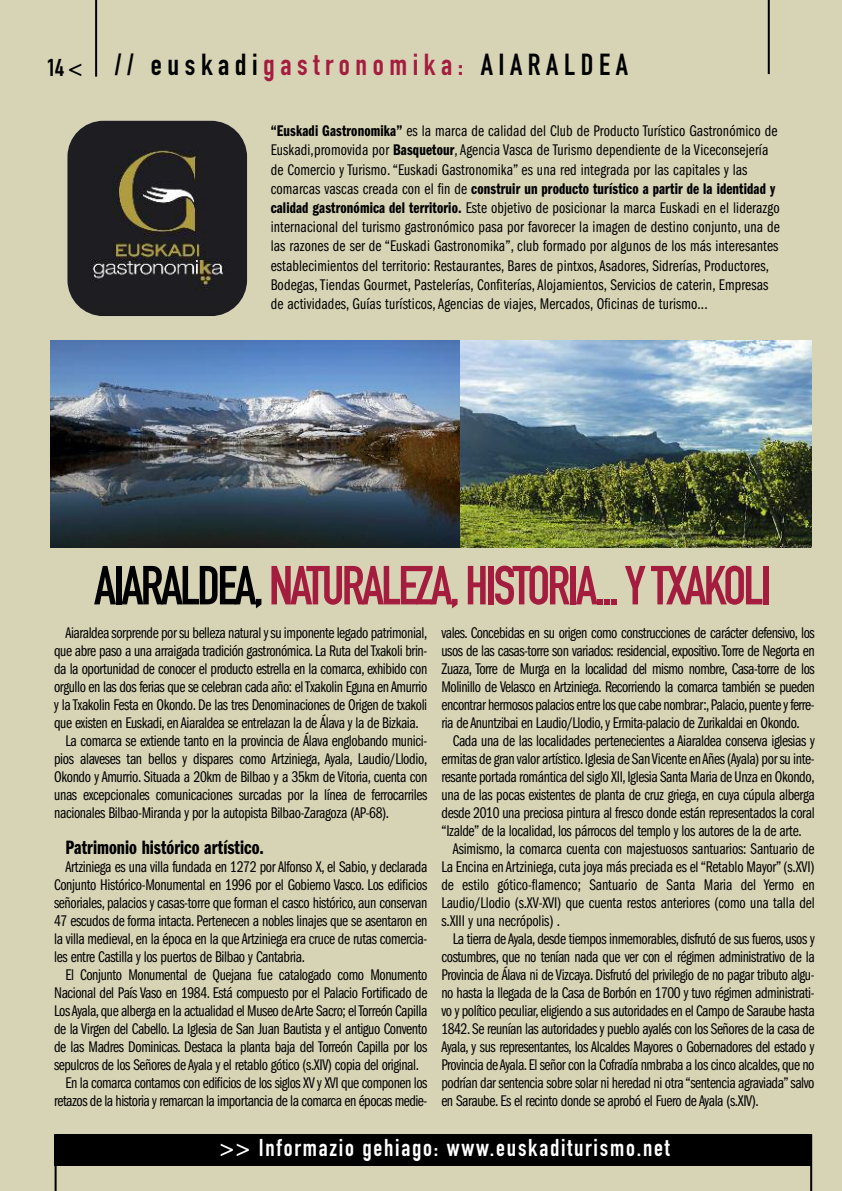
<style>
.page{position:relative;width:842px;height:1191px;background:#d7d3b5}
.page>*{position:absolute;margin:0;border:0;box-sizing:border-box;transform-origin:0 0}
.t1{font:54px "DIN Engschrift";letter-spacing:-.05em;color:#a41d3f}
.t2{font:30px "DIN Engschrift";letter-spacing:.185em;color:#000}
.t3{font:24px "DIN Engschrift";letter-spacing:.075em;color:#fff}
.t4{font:20px "Franklin Gothic Demi Cmpr";color:#000}
.t5{font:16px/18px "Franklin Gothic Book Cmpr";letter-spacing:-.025em;color:#000;text-align:justify}
.t6{font:16px/19.2px "Franklin Gothic Book Cmpr";letter-spacing:.01em;color:#000}
.t7{font:16px "Franklin Gothic Demi Cmpr";letter-spacing:.01em;color:#000}
.t8{font:16px "Franklin Gothic Book Cmpr";letter-spacing:-.005em;color:#000}
.s1{font-size:24px}
.s2{color:#a41d3f}
.s3{font-family:"Franklin Gothic Demi Cmpr"}
.s4{font-family:"Franklin Gothic Book Cmpr"}
.s5{color:#000}
</style>
<div class="page">
<hr style="left:95px;top:0;width:2px;height:77px;background:#000">
<hr style="left:768px;top:0;width:2px;height:74px;background:#000">
<hr style="left:810px;top:1134px;width:2px;height:57px;background:#000">
<hr style="left:55px;top:1134px;width:2px;height:57px;background:#000">
<img style="left:67px;top:121px;width:180px;height:195px;border-radius:36px">
<div style="left:54px;top:1134px;width:758px;height:31px;background:#000"></div>
<img style="left:459px;top:341px;width:353px;height:207px">
<img style="left:50px;top:341px;width:409px;height:207px">
<h2 class="t2" style="left:47px;top:54px;width:583px"><span class="s1">14&lt;</span> // euskadi<span class="s2">gastronomika:</span> AIARALDEA</h2>
<p class="t6" style="left:271px;top:123px;width:508px"><span class="s3">“Euskadi Gastronomika”</span> es la marca de calidad del Club de Producto Turístico Gastronómico de<br>Euskadi,promovida por <span class="s3">Basquetour</span>,Agencia Vasca de Turismo dependiente de la Viceconsejería de Comercio y Turismo.“Euskadi Gastronomika” es una red integrada por las capitales y las</p>
<p class="t7" style="left:271px;top:183px;width:506px"><span class="s4">comarcas vascas creada con el fin de</span> construir un producto turístico a partir de la identidad y</p>
<p class="t6" style="left:271px;top:199px;width:511px"><span class="s3">calidad gastronómica del territorio.</span> Este objetivo de posicionar la marca Euskadi en el liderazgo internacional del turismo gastronómico pasa por favorecer la imagen de destino conjunto, una de las razones de ser de “Euskadi Gastronomika”, club formado por algunos de los más interesantes establecimientos del territorio: Restaurantes, Bares de pintxos,Asadores, Sidrerías, Productores, Bodegas,Tiendas Gourmet, Pastelerías, Confiterías,Alojamientos, Servicios de caterin, Empresas de actividades, Guías turísticos,Agencias de viajes, Mercados, Oficinas de turismo...</p>
<h1 class="t1" style="left:94px;top:566px;width:679px"><span class="s5">AIARALDEA,</span>NATURALEZA,HISTORIA...YTXAKOLI</h1>
<p class="t5" style="left:65px;top:624px;width:363px">Aiaraldea sorprende por su belleza natural y su imponente legado patrimonial,</p>
<p class="t5" style="left:54px;top:642px;width:375px">que abre paso a una arraigada tradición gastronómica.La Ruta delTxakoli brin-</p>
<p class="t5" style="left:54px;top:660px;width:375px">da la oportunidad de conocer el producto estrella en la comarca, exhibido con</p>
<p class="t5" style="left:54px;top:678px;width:375px">orgullo en las dos ferias que se celebran cada año: elTxakolin Eguna enAmurrio</p>
<p class="t5" style="left:54px;top:696px;width:375px">y la Txakolin Festa en Okondo. De las tres Denominaciones de Origen de txakoli</p>
<p class="t5" style="left:54px;top:714px;width:366px">que existen en Euskadi, en Aiaraldea se entrelazan la de Álava y la de Bizkaia.</p>
<p class="t5" style="left:65px;top:732px;width:363px">La comarca se extiende tanto en la provincia de Álava englobando munici-</p>
<p class="t5" style="left:54px;top:750px;width:375px">pios alaveses tan bellos y dispares como Artziniega, Ayala, Laudio/Llodio,</p>
<p class="t5" style="left:54px;top:768px;width:375px">Okondo y Amurrio. Situada a 20km de Bilbao y a 35km de Vitoria, cuenta con</p>
<p class="t5" style="left:54px;top:786px;width:375px">unas excepcionales comunicaciones surcadas por la línea de ferrocarriles</p>
<p class="t5" style="left:54px;top:804px;width:336px">nacionales Bilbao-Miranda y por la autopista Bilbao-Zaragoza (AP-68).</p>
<p class="t4" style="left:65px;top:840px;width:200px">Patrimonio histórico artístico.</p>
<p class="t5" style="left:54px;top:858px;width:375px;text-indent:11px">Artziniega es una villa fundada en 1272 por Alfonso X, el Sabio, y declarada Conjunto Histórico-Monumental en 1996 por el Gobierno Vasco. Los edificios señoriales, palacios y casas-torre que forman el casco histórico,aun conservan 47 escudos de forma intacta. Pertenecen a nobles linajes que se asentaron en la villa medieval,en la época en la queArtziniega era cruce de rutas comercia&shy;les entre Castilla y los puertos de Bilbao y Cantabria.</p>
<p class="t5" style="left:66px;top:966px;width:363px">El Conjunto Monumental de Quejana fue catalogado como Monumento</p>
<p class="t5" style="left:54px;top:984px;width:375px">Nacional del País Vaso en 1984. Está compuesto por el Palacio Fortificado de</p>
<p class="t5" style="left:54px;top:1002px;width:375px">LosAyala,que alberga en la actualidad el Museo deArte Sacro; elTorreón Capilla</p>
<p class="t5" style="left:54px;top:1020px;width:375px">de la Virgen del Cabello. La Iglesia de San Juan Bautista y el antiguo Convento</p>
<p class="t5" style="left:54px;top:1038px;width:375px">de las Madres Dominicas. Destaca la planta baja del Torreón Capilla por los</p>
<p class="t5" style="left:54px;top:1056px;width:366px">sepulcros de los Señores de Ayala y el retablo gótico (s.XIV) copia del original.</p>
<p class="t5" style="left:65px;top:1074px;width:363px">En la comarca contamos con edificios de los siglos XV y XVI que componen los</p>
<p class="t5" style="left:54px;top:1092px;width:375px">retazos de la historia y remarcan la importancia de la comarca en épocas medie-</p>
<p class="t5" style="left:441px;top:624px;width:375px">vales. Concebidas en su origen como construcciones de carácter defensivo, los</p>
<p class="t5" style="left:441px;top:642px;width:375px">usos de las casas-torre son variados: residencial, expositivo.Torre de Negorta en</p>
<p class="t5" style="left:441px;top:660px;width:375px">Zuaza, Torre de Murga en la localidad del mismo nombre, Casa-torre de los</p>
<p class="t5" style="left:441px;top:678px;width:375px">Molinillo de Velasco en Artziniega. Recorriendo la comarca también se pueden</p>
<p class="t5" style="left:441px;top:696px;width:375px">encontrar hermosos palacios entre los que cabe nombrar:,Palacio,puente y ferre-</p>
<p class="t5" style="left:441px;top:714px;width:360px">ria deAnuntzibai en Laudio/Llodio,y Ermita-palacio de Zurikaldai en Okondo.</p>
<p class="t5" style="left:453px;top:732px;width:363px">Cada una de las localidades pertenecientes a Aiaraldea conserva iglesias y</p>
<p class="t5" style="left:441px;top:750px;width:375px">ermitas de gran valor artístico.Iglesia de SanVicente enAñes (Ayala) por su inte-</p>
<p class="t5" style="left:441px;top:768px;width:375px">resante portada romántica del siglo XII,Iglesia Santa Maria de Unza en Okondo,</p>
<p class="t5" style="left:441px;top:786px;width:375px">una de las pocas existentes de planta de cruz griega, en cuya cúpula alberga</p>
<p class="t5" style="left:441px;top:804px;width:375px">desde 2010 una preciosa pintura al fresco donde están representados la coral</p>
<p class="t5" style="left:441px;top:822px;width:362px">“Izalde” de la localidad, los párrocos del templo y los autores de la de arte.</p>
<p class="t5" style="left:453px;top:840px;width:363px">Asimismo, la comarca cuenta con majestuosos santuarios: Santuario de</p>
<p class="t5" style="left:441px;top:858px;width:375px">La Encina enArtziniega,cuta joya más preciada es el“Retablo Mayor”(s.XVI)</p>
<p class="t8" style="left:441px;top:879px;width:375px">de estilo gótico-flamenco; Santuario de Santa Maria del Yermo en</p>
<p class="t5" style="left:441px;top:894px;width:375px">Laudio/Llodio (s.XV-XVI) que cuenta restos anteriores (como una talla del</p>
<p class="t5" style="left:441px;top:912px;width:120px">s.XIII y una necrópolis) .</p>
<p class="t5" style="left:453px;top:930px;width:363px">La tierra deAyala, desde tiempos inmemorables, disfrutó de sus fueros,usos y</p>
<p class="t5" style="left:441px;top:948px;width:375px">costumbres, que no tenían nada que ver con el régimen administrativo de la</p>
<p class="t5" style="left:441px;top:966px;width:375px">Provincia de Álava ni de Vizcaya. Disfrutó del privilegio de no pagar tributo algu-</p>
<p class="t5" style="left:441px;top:984px;width:375px">no hasta la llegada de la Casa de Borbón en 1700 y tuvo régimen administrati-</p>
<p class="t5" style="left:441px;top:1002px;width:375px">vo y político peculiar,eligiendo a sus autoridades en el Campo de Saraube hasta</p>
<p class="t5" style="left:441px;top:1020px;width:375px">1842. Se reunían las autoridades y pueblo ayalés con los Señores de la casa de</p>
<p class="t5" style="left:441px;top:1038px;width:375px">Ayala, y sus representantes, los Alcaldes Mayores o Gobernadores del estado y</p>
<p class="t5" style="left:441px;top:1056px;width:375px">Provincia deAyala.El señor con la Cofradía nmbraba a los cinco alcaldes,que no</p>
<p class="t5" style="left:441px;top:1074px;width:375px">podrían dar sentencia sobre solar ni heredad ni otra“sentencia agraviada”salvo</p>
<p class="t5" style="left:441px;top:1092px;width:319px">en Saraube. Es el recinto donde se aprobó el Fuero de Ayala (s.XIV).</p>
<h3 class="t3" style="left:220px;top:1139px;width:451px">&gt;&gt; Informazio gehiago: www.euskaditurismo.net</h3>
</div>
